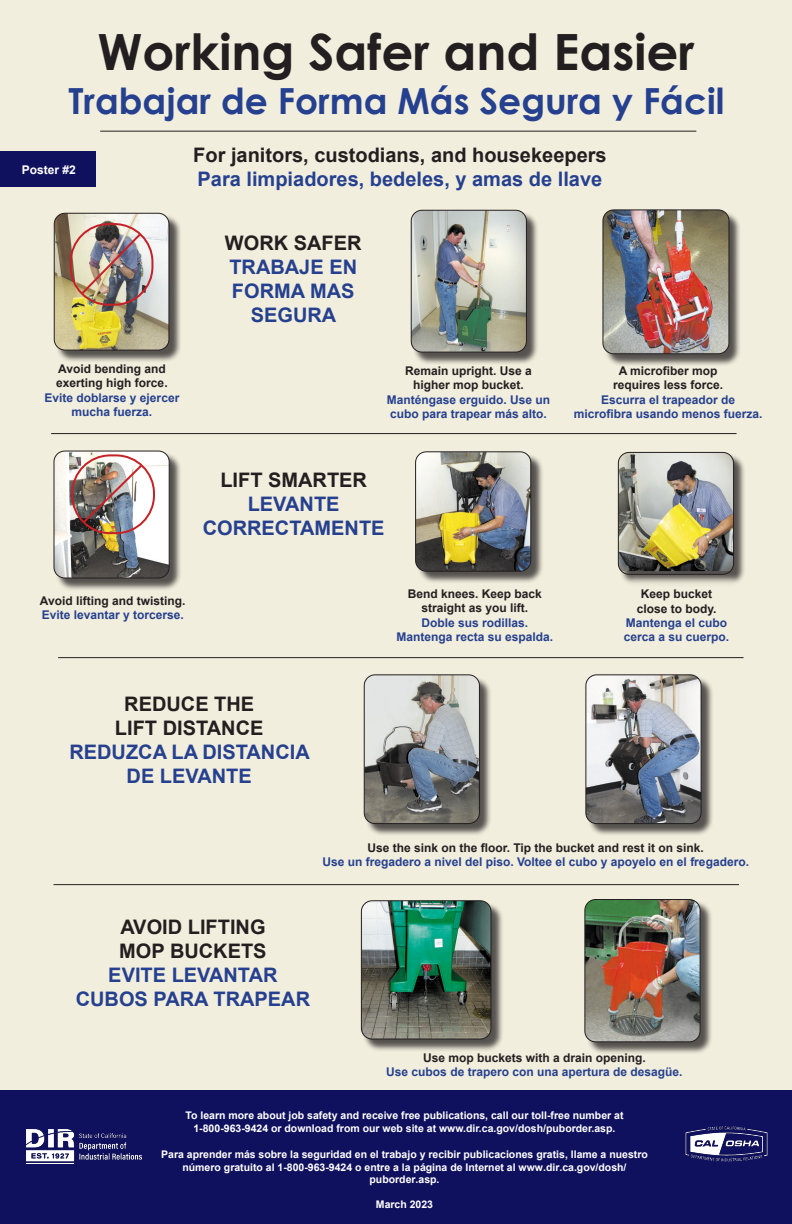
<style>
.page{position:relative;width:792px;height:1224px;background:#f2eedd}
.page>*{position:absolute;margin:0;border:0;box-sizing:border-box;transform-origin:0 0}
.Header_1{font:700 50px "Century Gothic";color:#231f20}
.Header_1-2{font:700 36px "Century Gothic";color:#25408f}
.Heading_2{font:700 20px/24px "Arial";color:#25408f;text-align:center}
.Heading_2-2{font:700 20px "Arial";color:#231f20}
.t1{font:700 12px/14.4px "Arial";color:#25408f;text-align:center}
.t2{font:700 12px/14.4px "Arial";color:#231f20;text-align:center}
.t3{font:700 12px "Arial";color:#fff}
.t4{font:700 10.5px/12.6px "Arial";color:#fff;text-align:center}
</style>
<div class="page">
<div style="left:0;top:1090px;width:792px;height:134px;background:#10115e"></div>
<hr style="left:100px;top:131px;width:596px;height:1px;background:#231f20">
<div style="left:0;top:151px;width:95px;height:36px;background:#10115e"></div>
<hr style="left:51px;top:433px;width:686px;height:1px;background:#231f20">
<hr style="left:58px;top:657px;width:686px;height:1px;background:#231f20">
<div style="left:56px;top:214px;width:126px;height:149px;background:#231f20;opacity:.75"></div>
<img style="left:54px;top:213px;width:115px;height:137px">
<div style="left:54px;top:213px;width:115px;height:137px;border:1px solid #231f20;border-radius:11px"></div>
<div style="left:412px;top:212px;width:127px;height:153px;background:#231f20;opacity:.75"></div>
<img style="left:411px;top:210px;width:115px;height:142px">
<div style="left:411px;top:210px;width:116px;height:142px;border:1px solid #231f20;border-radius:11px"></div>
<div style="left:604px;top:211px;width:138px;height:155px;background:#231f20;opacity:.75"></div>
<img style="left:603px;top:210px;width:126px;height:144px">
<div style="left:603px;top:210px;width:126px;height:144px;border:1px solid #231f20;border-radius:11px"></div>
<div style="left:55px;top:452px;width:127px;height:139px;background:#231f20;opacity:.75"></div>
<img style="left:54px;top:451px;width:115px;height:127px">
<div style="left:54px;top:451px;width:115px;height:127px;border:1px solid #231f20;border-radius:11px"></div>
<div style="left:417px;top:453px;width:127px;height:131px;background:#231f20;opacity:.75"></div>
<img style="left:416px;top:452px;width:115px;height:119px">
<div style="left:415px;top:452px;width:116px;height:119px;border:1px solid #231f20;border-radius:11px"></div>
<div style="left:620px;top:454px;width:126px;height:133px;background:#231f20;opacity:.75"></div>
<img style="left:618px;top:454px;width:116px;height:117px">
<div style="left:618px;top:452px;width:116px;height:123px;border:1px solid #231f20;border-radius:11px"></div>
<hr style="left:54px;top:884px;width:685px;height:1px;background:#231f20">
<div style="left:365px;top:676px;width:127px;height:160px;background:#231f20;opacity:.75"></div>
<img style="left:364px;top:675px;width:115px;height:149px">
<div style="left:364px;top:675px;width:116px;height:149px;border:1px solid #231f20;border-radius:11px"></div>
<div style="left:587px;top:676px;width:127px;height:160px;background:#231f20;opacity:.75"></div>
<img style="left:586px;top:675px;width:115px;height:149px">
<div style="left:586px;top:675px;width:115px;height:149px;border:1px solid #231f20;border-radius:11px"></div>
<div style="left:363px;top:902px;width:141px;height:150px;background:#231f20;opacity:.75"></div>
<img style="left:361px;top:901px;width:130px;height:138px">
<div style="left:361px;top:901px;width:130px;height:138px;border:1px solid #231f20;border-radius:11px"></div>
<div style="left:586px;top:901px;width:127px;height:153px;background:#231f20;opacity:.75"></div>
<img style="left:585px;top:900px;width:115px;height:142px">
<div style="left:585px;top:899px;width:115px;height:143px;border:1px solid #231f20;border-radius:11px"></div>
<div style="left:70px;top:223px;width:83px;height:83px;border:2px solid #c62126;border-radius:38px"></div>
<img style="left:79px;top:231px;width:64px;height:66px">
<div style="left:71px;top:454px;width:84px;height:80px;border:2px solid #c62126;border-radius:38px"></div>
<img style="left:81px;top:462px;width:64px;height:63px">
<img style="left:27px;top:1129px;width:114px;height:33px">
<img style="left:685px;top:1126px;width:83px;height:36px">
<p class="Header_1" style="left:98px;top:14px;width:598px">Working Safer and Easier</p>
<p class="Header_1-2" style="left:68px;top:73px;width:657px">Trabajar de Forma Más Segura y Fácil</p>
<p class="Heading_2-2" style="left:193px;top:141px;width:415px">For janitors, custodians, and housekeepers</p>
<p class="Heading_2" style="left:198px;top:167px;width:406px">Para limpiadores, bedeles, y amas de llave</p>
<p class="t3" style="left:22px;top:161px;width:56px">Poster #2</p>
<p class="t2" style="left:58px;top:362px;width:109px">Avoid bending and</p>
<p class="t2" style="left:56px;top:376px;width:113px">exerting high force.</p>
<p class="t1" style="left:45px;top:391px;width:136px">Evite doblarse y ejercer mucha fuerza.</p>
<p class="Heading_2-2" style="left:225px;top:229px;width:138px">WORK SAFER</p>
<p class="Heading_2" style="left:229px;top:256px;width:129px">TRABAJE EN<br>FORMA MAS<br>SEGURA</p>
<p class="t2" style="left:405px;top:364px;width:128px">Remain upright. Use a</p>
<p class="t2" style="left:413px;top:378px;width:112px">higher mop bucket.</p>
<p class="t1" style="left:387px;top:392px;width:165px;text-align:left">Manténgase erguido. Use un cubo para trapear más alto.</p>
<p class="Heading_2-2" style="left:220px;top:466px;width:148px">LIFT SMARTER</p>
<p class="Heading_2" style="left:203px;top:492px;width:183px">LEVANTE<br>CORRECTAMENTE</p>
<p class="t2" style="left:40px;top:593px;width:147px">Avoid lifting and twisting.</p>
<p class="t1" style="left:42px;top:608px;width:144px">Evite levantar y torcerse.</p>
<p class="t2" style="left:408px;top:586px;width:136px">Bend knees. Keep back straight as you lift.</p>
<p class="t1" style="left:397px;top:615px;width:158px">Doble sus rodillas.<br>Mantenga recta su espalda.</p>
<p class="Heading_2-2" style="left:124px;top:689px;width:132px">REDUCE THE</p>
<p class="Heading_2-2" style="left:115px;top:713px;width:150px">LIFT DISTANCE</p>
<p class="Heading_2" style="left:69px;top:740px;width:242px">REDUZCA LA DISTANCIA<br>DE LEVANTE</p>
<p class="t2" style="left:619px;top:364px;width:100px">A microfiber mop</p>
<p class="t2" style="left:613px;top:378px;width:112px">requires less force.</p>
<p class="t1" style="left:601px;top:392px;width:136px">Escurra el trapeador de</p>
<p class="t1" style="left:574px;top:407px;width:190px">microfibra usando menos fuerza.</p>
<p class="t2" style="left:641px;top:587px;width:73px">Keep bucket</p>
<p class="t2" style="left:637px;top:601px;width:81px">close to body.</p>
<p class="t1" style="left:626px;top:616px;width:103px">Mantenga el cubo</p>
<p class="t1" style="left:624px;top:630px;width:107px">cerca a su cuerpo.</p>
<p class="t2" style="left:367px;top:840px;width:338px">Use the sink on the floor. Tip the bucket and rest it on sink.</p>
<p class="t1" style="left:322px;top:855px;width:428px">Use un fregadero a nivel del piso. Voltee el cubo y apoyelo en el fregadero.</p>
<p class="Heading_2-2" style="left:120px;top:913px;width:147px">AVOID LIFTING</p>
<p class="Heading_2-2" style="left:119px;top:937px;width:149px">MOP BUCKETS</p>
<p class="Heading_2" style="left:76px;top:963px;width:236px">EVITE LEVANTAR<br>CUBOS PARA TRAPEAR</p>
<p class="t2" style="left:423px;top:1051px;width:224px">Use mop buckets with a drain opening.</p>
<p class="t1" style="left:386px;top:1065px;width:298px">Use cubos de trapero con una apertura de desagüe.</p>
<p class="t4" style="left:186px;top:1109px;width:440px">To learn more about job safety and receive free publications, call our toll-free number at<br>1-800-963-9424 or download from our web site at www.dir.ca.gov/dosh/puborder.asp.</p>
<p class="t4" style="left:161px;top:1148px;width:488px">Para aprender más sobre la seguridad en el trabajo y recibir publicaciones gratis, llame a nuestro número gratuito al 1-800-963-9424 o entre a la página de Internet al www.dir.ca.gov/dosh/ puborder.asp.</p>
<p class="t4" style="left:376px;top:1198px;width:59px">March 2023</p>
</div>
